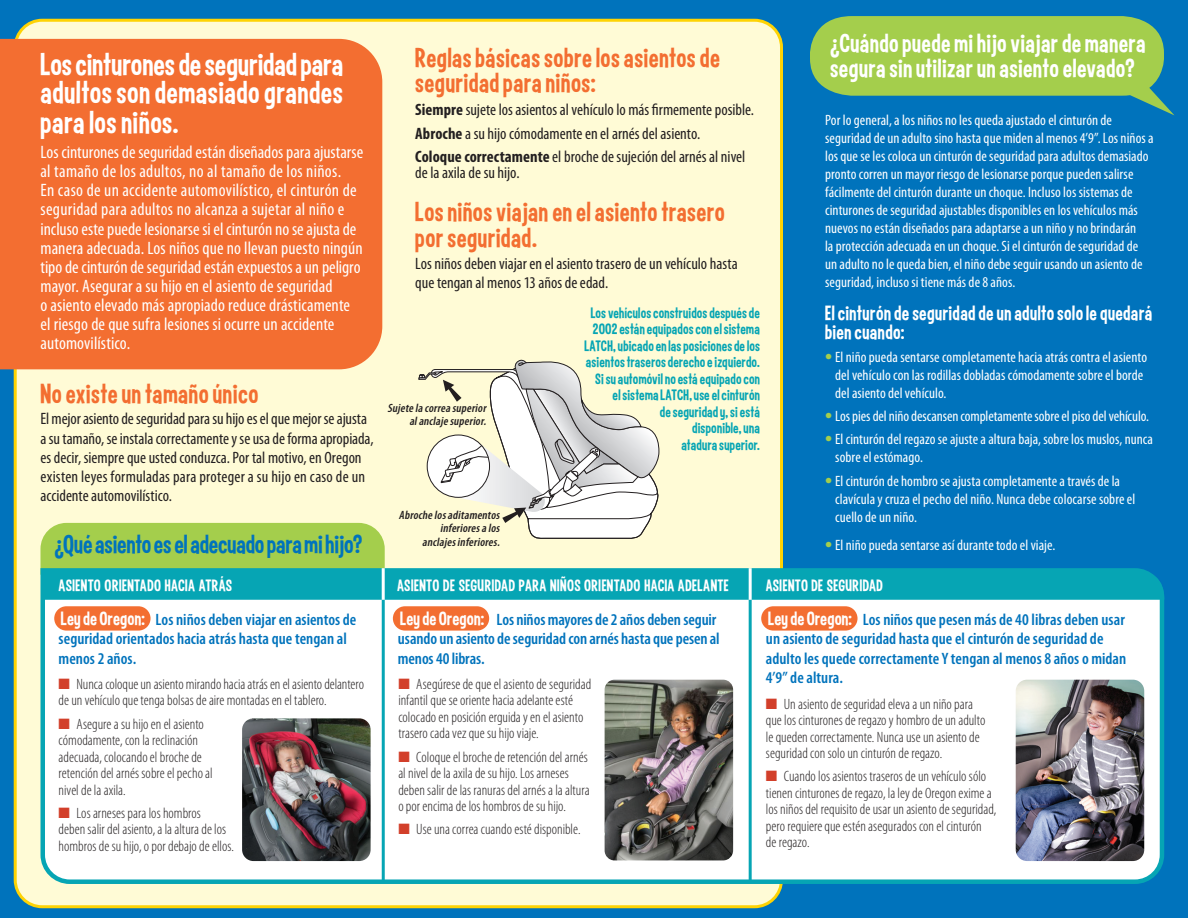
<style>
.page{position:relative;width:1188px;height:918px;background:#0073bc}
.page>*{position:absolute;margin:0;border:0;box-sizing:border-box;transform-origin:0 0}
.Callout{font:34.5px/29.2px "Curse Casual JVE";letter-spacing:.02em;color:#fff;text-align:justify}
.Subhead{font:30px/25.5px "Curse Casual JVE";letter-spacing:.015em;color:#f36e31}
.Subhead-2{font:28.5px/25.5px "Curse Casual JVE";letter-spacing:.02em;color:#fff}
.Subhead-3{font:28.5px "Curse Casual JVE";color:#0073bc}
.Subhead-4{font:22.5px/19.5px "Curse Casual JVE";letter-spacing:.02em;color:#fff}
.Callout-2{font:condensed 18px/19.2px "Myriad Pro";letter-spacing:.005em;color:#fff}
.Subhead-5{font:18px "Curse Casual JVE";letter-spacing:.025em;color:#fff}
.body_copy{font:condensed 16.5px/19.2px "Myriad Pro";color:#231f20}
.Callout_headline{font:600 condensed 16.5px/19.5px "Myriad Pro";color:#0073bc}
.Subhead-6{font:16.5px/16.5px "Curse Casual JVE";letter-spacing:.015em;color:#06a5b4;text-align:right}
.belt_directions{font:300 condensed 15px/16.5px "Myriad Pro";color:#231f20}
.body_copy-2{font:condensed 15px/18px "Myriad Pro";letter-spacing:.005em;color:#fff}
.belt_directions-2{font:italic 600 condensed 12px/13.5px "Myriad Pro";letter-spacing:.015em;color:#231f20;text-align:right}
.s1{font-weight:700}
.s2{font-weight:700;font-stretch:normal;font-size:21px;color:#a4ce4c}
.s3{font-family:"Curse Casual JVE";font-weight:400;font-stretch:normal;font-size:21px;color:#fff}
.s4{color:#d23f2a}
</style>
<div class="page">
<div style="left:15px;top:20px;width:766px;height:887px;background:#fffbd6;border-radius:27px"></div>
<div style="left:0;top:39px;width:382px;height:330px;background:#f36e31"></div>
<svg style="left:810px;top:16px;width:364px;height:99px"></svg>
<div style="left:40px;top:595px;width:1125px;height:291px;background:#fff"></div>
<svg style="left:40px;top:357px;width:1124px;height:243px"></svg>
<hr style="left:382px;top:600px;width:3px;height:280px;background:#06a5b4">
<hr style="left:749px;top:600px;width:3px;height:281px;background:#06a5b4">
<hr style="left:749px;top:568px;width:3px;height:32px;background:#fff">
<hr style="left:382px;top:568px;width:3px;height:32px;background:#fff">
<img style="left:242px;top:718px;width:129px;height:143px">
<img style="left:605px;top:680px;width:128px;height:180px">
<img style="left:1016px;top:680px;width:128px;height:181px">
<div style="left:54px;top:606px;width:97px;height:25px;background:#f36e31;border-radius:12px"></div>
<div style="left:393px;top:606px;width:96px;height:25px;background:#f36e31;border-radius:12px"></div>
<div style="left:761px;top:606px;width:97px;height:25px;background:#f36e31;border-radius:12px"></div>
<p class="Callout" style="left:40px;top:50px;width:304px">Los cinturones de seguridad para adultos son demasiado grandes para los niños.</p>
<p class="Callout-2" style="left:40px;top:142px;width:324px">Los cinturones de seguridad están diseñados para ajustarse al tamaño de los adultos, no al tamaño de los niños.<br>En caso de un accidente automovilístico, el cinturón de seguridad para adultos no alcanza a sujetar al niño e incluso este puede lesionarse si el cinturón no se ajusta de manera adecuada. Los niños que no llevan puesto ningún tipo de cinturón de seguridad están expuestos a un peligro mayor. Asegurar a su hijo en el asiento de seguridad<br>o asiento elevado más apropiado reduce drásticamente el riesgo de que sufra lesiones si ocurre un accidente automovilístico.</p>
<p class="Subhead" style="left:40px;top:380px;width:219px">No existe un tamaño único</p>
<p class="body_copy" style="left:40px;top:409px;width:335px">El mejor asiento de seguridad para su hijo es el que mejor se ajusta a su tamaño, se instala correctamente y se usa de forma apropiada, es decir, siempre que usted conduzca. Por tal motivo, en Oregon existen leyes formuladas para proteger a su hijo en caso de un accidente automovilístico.</p>
<p class="Subhead-3" style="left:54px;top:530px;width:310px">¿Qué asiento es el adecuado para mi hijo?</p>
<p class="Subhead" style="left:415px;top:44px;width:306px">Reglas básicas sobre los asientos de seguridad para niños:</p>
<p class="body_copy" style="left:415px;top:100px;width:340px"><span class="s1">Siempre</span> sujete los asientos al vehículo lo más firmemente posible.</p>
<p class="body_copy" style="left:415px;top:123px;width:287px"><span class="s1">Abroche</span> a su hijo cómodamente en el arnés del asiento.</p>
<p class="body_copy" style="left:415px;top:148px;width:332px;line-height:16.5px"><span class="s1">Coloque correctamente</span> el broche de sujeción del arnés al nivel de la axila de su hijo.</p>
<p class="Subhead" style="left:415px;top:199px;width:311px">Los niños viajan en el asiento trasero por seguridad.</p>
<p class="body_copy" style="left:415px;top:253px;width:324px">Los niños deben viajar en el asiento trasero de un vehículo hasta que tengan al menos 13 años de edad.</p>
<p class="belt_directions-2" style="left:388px;top:401px;width:102px">Sujete la correa superior alanclaje superior.</p>
<p class="belt_directions-2" style="left:399px;top:508px;width:105px">Abroche losaditamentos inferioresa los anclajesinferiores.</p>
<p class="Subhead-6" style="left:584px;top:304px;width:177px">Los vehículos construidos después de<br>2002 están equipados con el sistema<br>LATCH, ubicado en las posiciones de los asientos traseros derecho e izquierdo.<br>Si su automóvil no está equipado con el sistema LATCH, use el cinturón<br>de seguridad y, si está<br>disponible, una<br>atadura superior.</p>
<p class="Subhead-2" style="left:830px;top:30px;width:317px">¿Cuándo puede mi hijo viajar de manera segura sin utilizar un asiento elevado?</p>
<p class="body_copy-2" style="left:825px;top:111px;width:330px">Por lo general, a los niños no les queda ajustado el cinturón de seguridad de un adulto sino hasta que miden al menos 4’9”. Los niños a los que se les coloca un cinturón de seguridad para adultos demasiado pronto corren un mayor riesgo de lesionarse porque pueden salirse fácilmente del cinturón durante un choque. Incluso los sistemas de cinturones de seguridad ajustables disponibles en los vehículos más nuevos no están diseñados para adaptarse a un niño y no brindarán<br>la protección adecuada en un choque. Si el cinturón de seguridad de un adulto no le queda bien, el niño debe seguir usando un asiento de seguridad, incluso si tiene más de 8 años.</p>
<p class="Subhead-4" style="left:825px;top:303px;width:329px">El cinturón de seguridad de un adulto solo le quedará bien cuando:</p>
<p class="body_copy-2" style="left:835px;top:348px;width:313px;text-indent:-10px"><span class="s2">•</span> El niño pueda sentarse completamente hacia atrás contra el asiento del vehículo con las rodillas dobladas cómodamente sobre el borde del asiento del vehículo.</p>
<p class="body_copy-2" style="left:825px;top:407px;width:326px"><span class="s2">•</span> Los pies del niño descansen completamente sobre el piso del vehículo.</p>
<p class="body_copy-2" style="left:835px;top:430px;width:319px;text-indent:-10px"><span class="s2">•</span> El cinturón del regazo se ajuste a altura baja, sobre los muslos, nunca sobre el estómago.</p>
<p class="body_copy-2" style="left:835px;top:472px;width:302px;text-indent:-10px"><span class="s2">•</span> El cinturón de hombro se ajusta completamente a través de la clavícula y cruza el pecho del niño. Nunca debe colocarse sobre el cuello de un niño.</p>
<p class="body_copy-2" style="left:825px;top:536px;width:232px"><span class="s2">•</span> El niño pueda sentarse así durante todo el viaje.</p>
<p class="Subhead-5" style="left:59px;top:576px;width:175px">ASIENTO ORIENTADO HACIA ATRÁS</p>
<p class="Subhead-5" style="left:397px;top:576px;width:333px">ASIENTO DE SEGURIDAD PARA NIÑOS ORIENTADO HACIA ADELANTE</p>
<p class="Subhead-5" style="left:766px;top:576px;width:119px">ASIENTO DE SEGURIDAD</p>
<p class="Callout_headline" style="left:59px;top:609px;width:299px"><span class="s3">Ley de Oregon:</span> Los niños deben viajar en asientos de seguridad orientados hacia atrás hasta que tengan al menos 2 años.</p>
<p class="Callout_headline" style="left:398px;top:609px;width:323px"><span class="s3">Ley de Oregon:</span> Los niños mayores de 2 años deben seguir usando un asiento de seguridad con arnés hasta que pesen al menos 40 libras.</p>
<p class="Callout_headline" style="left:766px;top:609px;width:362px"><span class="s3">Ley de Oregon:</span> Los niños que pesen más de 40 libras deben usar un asiento de seguridad hasta que el cinturón de seguridad de adulto les quede correctamente Y tengan al menos 8 años o midan 4’9” de altura.</p>
<p class="belt_directions" style="left:59px;top:676px;width:307px"><span class="s4">■</span> Nunca coloque un asiento mirando hacia atrás en el asiento delantero de un vehículo que tenga bolsas de aire montadas en el tablero.</p>
<p class="belt_directions" style="left:59px;top:715px;width:156px"><span class="s4">■</span> Asegure a su hijo en el asiento cómodamente, con la reclinación adecuada, colocando el broche de retención del arnés sobre el pecho al nivel de la axila.</p>
<p class="belt_directions" style="left:59px;top:805px;width:177px"><span class="s4">■</span> Los arneses para los hombros<br>deben salir del asiento, a la altura de los hombros de su hijo, o por debajo de ellos.</p>
<p class="belt_directions" style="left:398px;top:676px;width:194px"><span class="s4">■</span> Asegúrese de que el asiento de seguridad infantil que se oriente hacia adelante esté colocado en posición erguida y en el asiento trasero cada vez que su hijo viaje.</p>
<p class="belt_directions" style="left:398px;top:748px;width:193px"><span class="s4">■</span> Coloque el broche de retención del arnés al nivel de la axila de su hijo. Los arneses deben salir de las ranuras del arnés a la altura o por encima de los hombros de su hijo.</p>
<p class="belt_directions" style="left:398px;top:821px;width:184px"><span class="s4">■</span> Use una correa cuando esté disponible.</p>
<p class="belt_directions" style="left:766px;top:695px;width:221px"><span class="s4">■</span> Un asiento de seguridad eleva a un niño para que los cinturones de regazo y hombro de un adulto le queden correctamente. Nunca use un asiento de seguridad con solo un cinturón de regazo.</p>
<p class="belt_directions" style="left:766px;top:768px;width:232px"><span class="s4">■</span> Cuando los asientos traseros de un vehículo sólo tienen cinturones de regazo, la ley de Oregon exime a los niños del requisito de usar un asiento de seguridad, pero requiere que estén asegurados con el cinturón<br>de regazo.</p>
</div>
